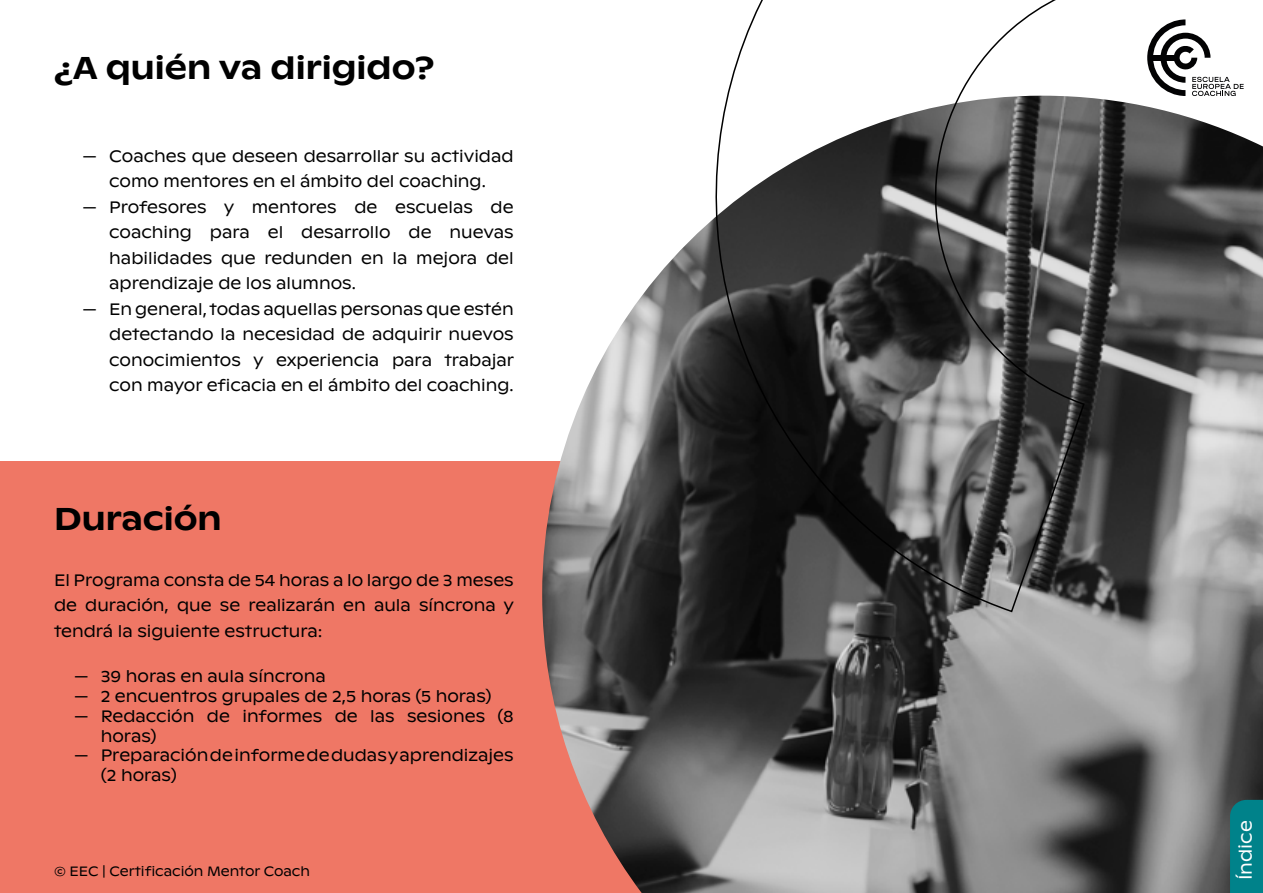
<style>
.page{position:relative;width:1263px;height:893px;background:#fff}
.page>*{position:absolute;margin:0;border:0;box-sizing:border-box;transform-origin:0 0}
.t1{font:500 31.5px "Ginto Nord";color:#000}
.t2{font:18px "Ginto Nord";color:#fff}
.t3{font:16.5px/25.5px "Ginto Nord";color:#000;text-align:justify}
.t4{font:13.5px "Ginto Nord";color:#000}
</style>
<div class="page">
<div style="left:0;top:462px;width:1209px;height:431px;background:#ef7765"></div>
<img style="left:542px;top:267px;width:721px;height:626px">
<svg style="left:665px;top:0;width:598px;height:613px"></svg>
<svg style="left:1147px;top:19px;width:97px;height:77px"></svg>
<div style="left:1230px;top:800px;width:33px;height:93px;background:#00828a"></div>
<h1 class="t1" style="left:54px;top:44px;width:382px">¿A quién va dirigido?</h1>
<p class="t3" style="left:82px;top:142px;width:433px;text-align:center">— Coaches que deseen desarrollar su actividad como mentores en el ámbito del coaching.</p>
<p class="t3" style="left:109px;top:193px;width:406px;text-indent:-27px">— Profesores y mentores de escuelas de coaching para el desarrollo de nuevas habilidades que redunden en la mejora del aprendizaje de los alumnos.</p>
<p class="t3" style="left:109px;top:295px;width:406px;text-indent:-27px">— En general, todas aquellas personas que estén detectando la necesidad de adquirir nuevos conocimientos y experiencia para trabajar con mayor eficacia en el ámbito del coaching.</p>
<h1 class="t1" style="left:54px;top:496px;width:169px">Duración</h1>
<p class="t3" style="left:54px;top:566px;width:462px">El Programa consta de 54 horas a lo largo de 3 meses de duración, que se realizarán en aula síncrona y tendrá la siguiente estructura:</p>
<p class="t3" style="left:74px;top:663px;width:253px">— 39 horas en aula síncrona</p>
<p class="t3" style="left:74px;top:682px;width:419px">— 2 encuentros grupales de 2,5 horas (5 horas)</p>
<p class="t3" style="left:101px;top:705px;width:414px;line-height:19.8px;text-indent:-27px">— Redacción de informes de las sesiones (8 horas)</p>
<p class="t3" style="left:101px;top:745px;width:414px;line-height:19.8px;text-indent:-27px">— Preparación de informe de dudas y aprendizajes (2 horas)</p>
<p class="t4" style="left:54px;top:862px;width:257px">© EEC | Certificación Mentor Coach</p>
<p class="t2" style="left:1232px;top:880px;width:61px;rotate:-90deg">Índice</p>
</div>
